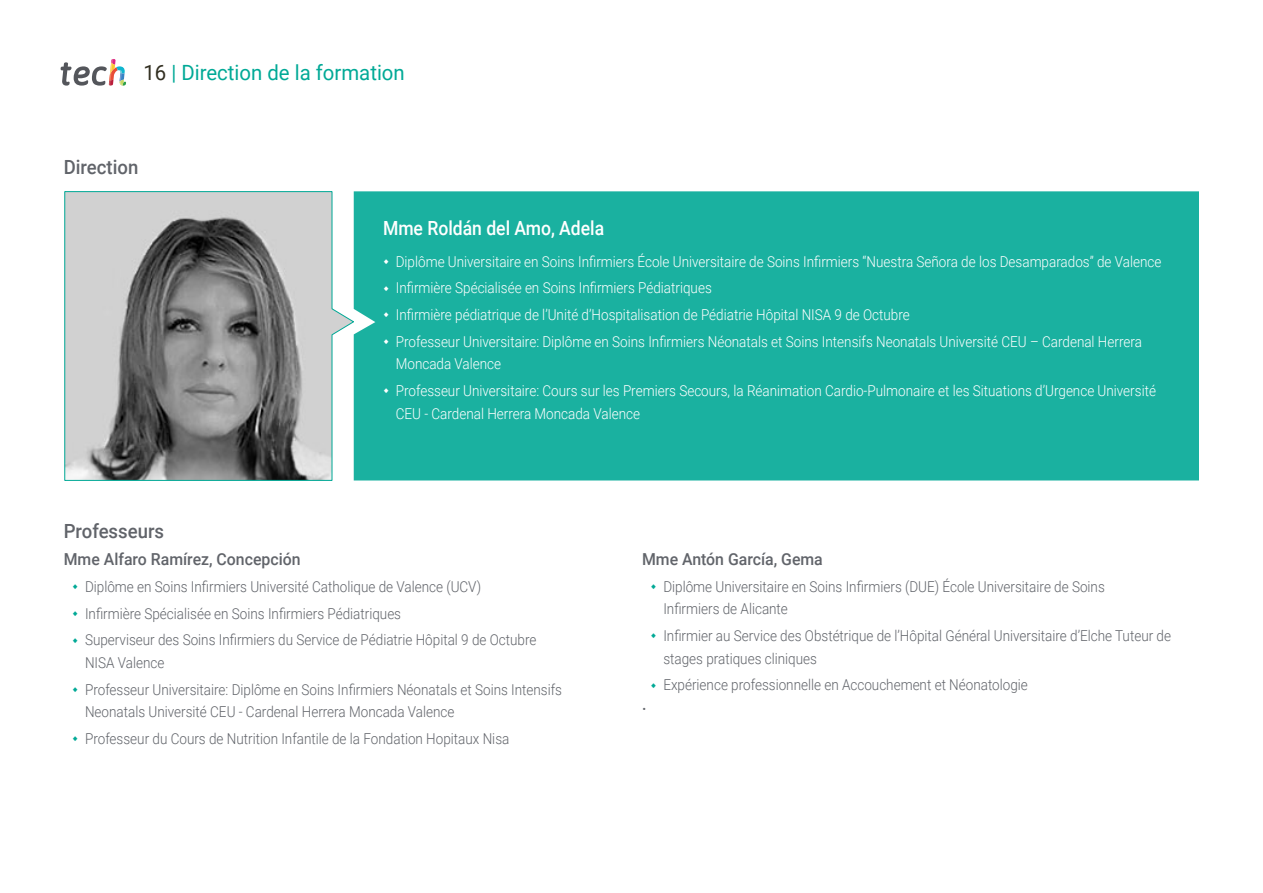
<style>
.page{position:relative;width:1263px;height:893px;background:#fff}
.page>*{position:absolute;margin:0;border:0;box-sizing:border-box;transform-origin:0 0}
.t1{font:21px "Roboto";color:#00a996}
.t2{font:500 19.5px "Roboto";color:#fff;scale:.9 1}
.t3{font:500 19.5px "Roboto";color:#61646a;scale:.95 1}
.t4{font:500 16.5px "Roboto";color:#61646a;scale:.96 1}
.t5{font:300 15px/26.7px "Roboto";color:#61646a;scale:.9 1}
.t6{font:300 15px/26.7px "Roboto";color:#fff;scale:.9 1}
.s1{color:#312e20}
</style>
<div class="page">
<div style="left:354px;top:191px;width:845px;height:289px;background:#1ab1a0"></div>
<svg style="left:64px;top:191px;width:290px;height:290px"></svg>
<svg style="left:61px;top:59px;width:65px;height:27px"></svg>
<svg style="left:384px;top:259px;width:4px;height:5px"></svg>
<svg style="left:384px;top:286px;width:4px;height:5px"></svg>
<svg style="left:384px;top:312px;width:4px;height:5px"></svg>
<svg style="left:384px;top:339px;width:4px;height:5px"></svg>
<svg style="left:384px;top:388px;width:4px;height:5px"></svg>
<h1 class="t1" style="left:144px;top:57px;width:263px"><span class="s1">16</span> | Direction de la formation</h1>
<h2 class="t3" style="left:64px;top:153px;width:80px">Direction</h2>
<h2 class="t2" style="left:383px;top:214px;width:247px">Mme Roldán del Amo, Adela</h2>
<p class="t6" style="left:396px;top:247px;width:852px">Diplôme Universitaire en Soins Infirmiers École Universitaire de Soins Infirmiers “Nuestra Señora de los Desamparados” de Valence Infirmière Spécialisée en Soins Infirmiers Pédiatriques<br>Infirmière pédiatrique de l’Unité d’Hospitalisation de Pédiatrie Hôpital NISA 9 de Octubre<br>Professeur Universitaire: Diplôme en Soins Infirmiers Néonatals et Soins Intensifs Neonatals Université CEU – Cardenal Herrera</p>
<p class="t6" style="left:396px;top:350px;width:846px">Moncada Valence<br>Professeur Universitaire: Cours sur les Premiers Secours, la Réanimation Cardio-Pulmonaire et les Situations d’Urgence Université</p>
<p class="t6" style="left:396px;top:399px;width:273px">CEU - Cardenal Herrera Moncada Valence</p>
<h2 class="t3" style="left:64px;top:517px;width:107px">Professeurs</h2>
<p class="t4" style="left:64px;top:548px;width:248px">Mme Alfaro Ramírez, Concepción</p>
<p class="t5" style="left:85px;top:573px;width:503px">Diplôme en Soins Infirmiers Université Catholique de Valence (UCV)<br>Infirmière Spécialisée en Soins Infirmiers Pédiatriques<br>Superviseur des Soins Infirmiers du Service de Pédiatrie Hôpital 9 de Octubre</p>
<p class="t5" style="left:85px;top:649px;width:532px">NISA Valence<br>Professeur Universitaire: Diplôme en Soins Infirmiers Néonatals et Soins Intensifs</p>
<p class="t5" style="left:85px;top:698px;width:473px">Neonatals Université CEU - Cardenal Herrera Moncada Valence<br>Professeur du Cours de Nutrition Infantile de la Fondation Hopitaux Nisa</p>
<p class="t4" style="left:642px;top:548px;width:190px">Mme Antón García, Gema</p>
<p class="t5" style="left:663px;top:575px;width:492px;line-height:22.5px">Diplôme Universitaire en Soins Infirmiers (DUE) École Universitaire de Soins<br>Infirmiers de Alicante</p>
<p class="t5" style="left:663px;top:624px;width:566px;line-height:22.5px">Infirmier au Service des Obstétrique de l’Hôpital Général Universitaire d’Elche Tuteur de stages pratiques cliniques</p>
<p class="t5" style="left:663px;top:671px;width:406px">Expérience professionnelle en Accouchement et Néonatologie</p>
<p class="t4" style="left:642px;top:692px;width:6px">.</p>
</div>
